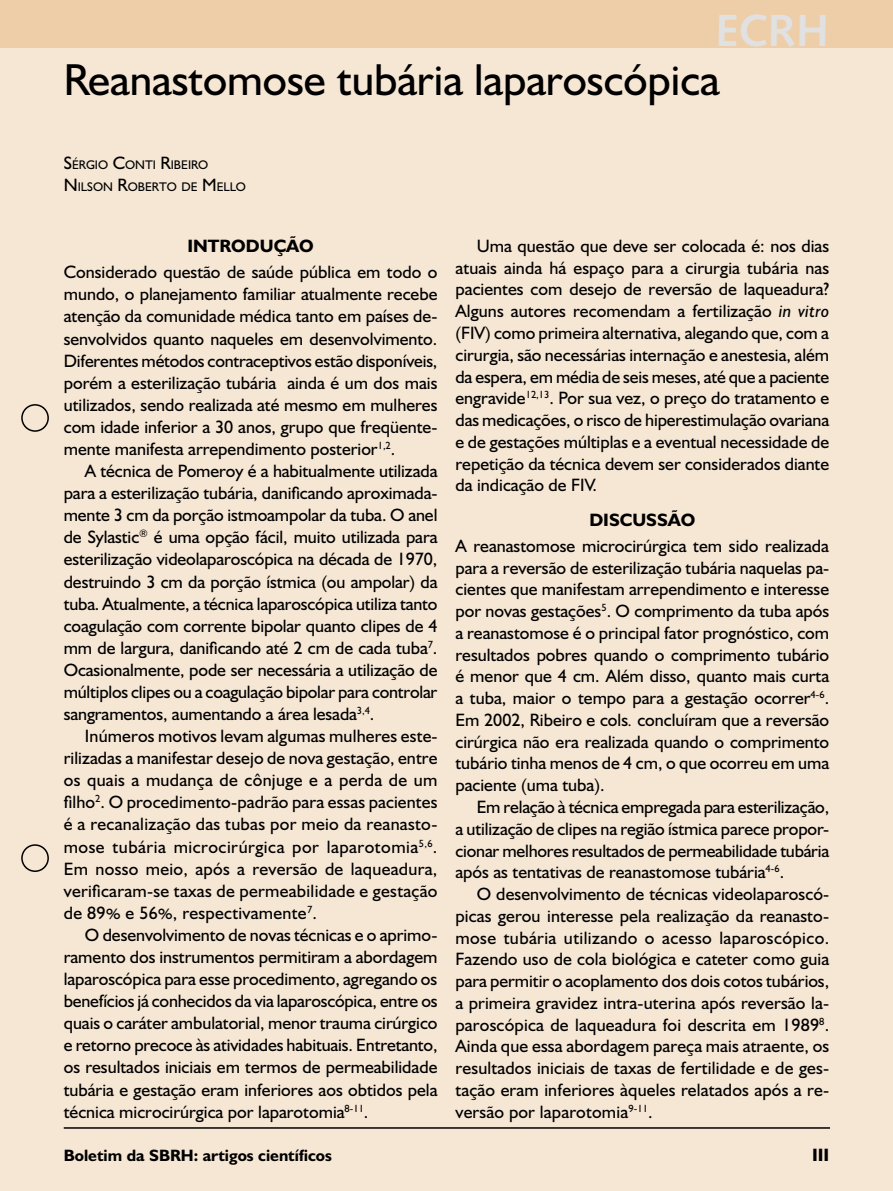
<style>
.page{position:relative;width:893px;height:1191px;background:#f6e6d4}
.page>*{position:absolute;margin:0;border:0;box-sizing:border-box;transform-origin:0 0}
.Titulo{font:45px "Humanist 521 BT";color:#000}
.t1{font:45px "Humanist 531 BT Bold A";color:#e1e1e1}
.Texto{font:18px/22px "Humanist 521 BT";color:#000;text-align:justify}
.Subtitulo{font:700 18px "Humanist 521 BT";color:#000}
.t2{font:700 16.5px "Humanist 521 BT";color:#000}
.Autor{font:12.6px "Humanist 521 BT";color:#000}
.s1{font-size:18px}
.s2{font-size:15px}
.s3{font-style:italic}
</style>
<div class="page">
<div style="left:0;top:0;width:893px;height:48px;background:#edcea9"></div>
<div style="left:21px;top:404px;width:28px;height:28px;border:2px solid #000;border-radius:50%"></div>
<div style="left:21px;top:844px;width:28px;height:28px;border:2px solid #000;border-radius:50%"></div>
<hr style="left:64px;top:1127px;width:766px;height:1px;background:#000">
<h1 class="t1" style="left:715px;top:2px;width:115px">ECRH</h1>
<p class="Titulo" style="left:64px;top:51px;width:657px">Reanastomose tubária laparoscópica</p>
<p class="Autor" style="left:64px;top:157px;width:146px"><span class="s1">S</span>ÉRGIO <span class="s1">C</span>ONTI <span class="s1">R</span>IBEIRO</p>
<p class="Autor" style="left:64px;top:179px;width:184px"><span class="s1">N</span>ILSON <span class="s1">R</span>OBERTO DE <span class="s1">M</span>ELLO</p>
<p class="Subtitulo" style="left:187px;top:235px;width:128px">INTRODUÇÃO</p>
<p class="Texto" style="left:64px;top:261px;width:375px">Considerado questão de saúde pública em todo o mundo, o planejamento familiar atualmente recebe atenção da comunidade médica tanto em países de&shy;senvolvidos quanto naqueles em desenvolvimento.<br>Diferentes métodos contraceptivos estão disponíveis, porém a esterilização tubária ainda é um dos mais utilizados, sendo realizada até mesmo em mulheres com idade inferior a 30 anos, grupo que freqüente&shy;mente manifesta arrependimento posterior<sup>1,2</sup>.</p>
<p class="Texto" style="left:64px;top:459px;width:375px;text-indent:21px">A técnica de Pomeroy é a habitualmente utilizada para a esterilização tubária, danificando aproximada&shy;mente 3 cm da porção istmoampolar da tuba. O anel de Sylastic<sup>®</sup> é uma opção fácil, muito utilizada para esterilização videolaparoscópica na década de 1970, destruindo 3 cm da porção ístmica (ou ampolar) da tuba. Atualmente, a técnica laparoscópica utiliza tanto coagulação com corrente bipolar quanto clipes de 4 mm de largura, danificando até 2 cm de cada tuba<sup>7</sup>.<br>Ocasionalmente, pode ser necessária a utilização de múltiplos clipes ou a coagulação bipolar para controlar sangramentos, aumentando a área lesada<sup>3,4</sup>.</p>
<p class="Texto" style="left:64px;top:724px;width:375px;text-indent:21px">Inúmeros motivos levam algumas mulheres este&shy;rilizadas a manifestar desejo de nova gestação, entre os quais a mudança de cônjuge e a perda de um filho<sup>2</sup>. O procedimento-padrão para essas pacientes é a recanalização das tubas por meio da reanasto&shy;mose tubária microcirúrgica por laparotomia<sup>5,6</sup>.<br>Em nosso meio, após a reversão de laqueadura, verificaram-se taxas de permeabilidade e gestação de 89<span class="s2">%</span> e 56<span class="s2">%</span>, respectivamente<sup>7</sup>.</p>
<p class="Texto" style="left:64px;top:923px;width:375px;text-indent:21px">O desenvolvimento de novas técnicas e o aprimo&shy;ramento dos instrumentos permitiram a abordagem laparoscópica para esse procedimento, agregando os benefícios já conhecidos da via laparoscópica, entre os quais o caráter ambulatorial, menor trauma cirúrgico e retorno precoce às atividades habituais. Entretanto, os resultados iniciais em termos de permeabilidade tubária e gestação eram inferiores aos obtidos pela técnica microcirúrgica por laparotomia<sup>8-11</sup>.</p>
<p class="Texto" style="left:455px;top:234px;width:375px;text-indent:21px">Uma questão que deve ser colocada é: nos dias atuais ainda há espaço para a cirurgia tubária nas pacientes com desejo de reversão de laqueadura?<br>Alguns autores recomendam a fertilização <span class="s3">in vitro </span>(FIV) como primeira alternativa, alegando que, com a cirurgia, são necessárias internação e anestesia, além da espera, em média de seis meses, até que a paciente engravide<sup>12,13</sup>. Por sua vez, o preço do tratamento e das medicações, o risco de hiperestimulação ovariana e de gestações múltiplas e a eventual necessidade de repetição da técnica devem ser considerados diante da indicação de FIV.</p>
<p class="Subtitulo" style="left:589px;top:508px;width:107px">DISCUSSÃO</p>
<p class="Texto" style="left:455px;top:534px;width:375px">A reanastomose microcirúrgica tem sido realizada para a reversão de esterilização tubária naquelas pa&shy;cientes que manifestam arrependimento e interesse por novas gestações<sup>5</sup>. O comprimento da tuba após a reanastomose é o principal fator prognóstico, com resultados pobres quando o comprimento tubário é menor que 4 cm. Além disso, quanto mais curta a tuba, maior o tempo para a gestação ocorrer<sup>4-6</sup>.<br>Em 2002, Ribeiro e cols<span class="s3">.</span> concluíram que a reversão cirúrgica não era realizada quando o comprimento tubário tinha menos de 4 cm, o que ocorreu em uma paciente (uma tuba).</p>
<p class="Texto" style="left:455px;top:795px;width:375px;text-indent:21px">Em relação à técnica empregada para esterilização, a utilização de clipes na região ístmica parece propor&shy;cionar melhores resultados de permeabilidade tubária após as tentativas de reanastomose tubária<sup>4-6</sup>.</p>
<p class="Texto" style="left:455px;top:882px;width:375px;text-indent:21px">O desenvolvimento de técnicas videolaparoscó&shy;picas gerou interesse pela realização da reanasto&shy;mose tubária utilizando o acesso laparoscópico.<br>Fazendo uso de cola biológica e cateter como guia para permitir o acoplamento dos dois cotos tubários, a primeira gravidez intra-uterina após reversão la&shy;paroscópica de laqueadura foi descrita em 1989<sup>8</sup>.<br>Ainda que essa abordagem pareça mais atraente, os resultados iniciais de taxas de fertilidade e de ges&shy;tação eram inferiores àqueles relatados após a re&shy;versão por laparotomia<sup>9-11</sup>.</p>
<p class="t2" style="left:64px;top:1145px;width:270px">Boletim da SBRH: artigos científicos</p>
<p class="Subtitulo" style="left:812px;top:1143px;width:19px">III</p>
</div>
